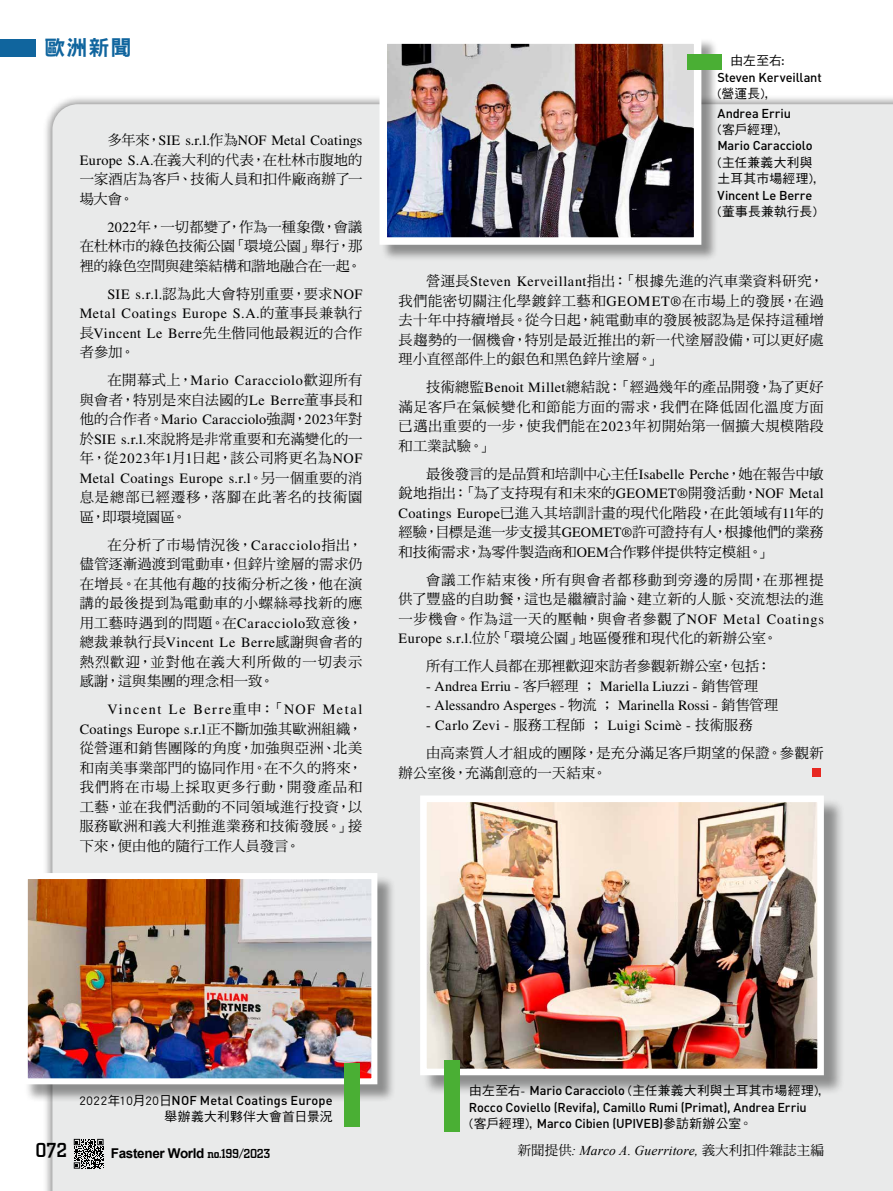
<style>
.page{position:relative;width:893px;height:1191px;background:#fff}
.page>*{position:absolute;margin:0;border:0;box-sizing:border-box;transform-origin:0 0}
.t1{font:21px "DF Hei Std W9";color:#10659e}
.t2{font:500 21px "City D";color:#000}
.t3{font:14.25px/19.5px "DF Ming Std W5";letter-spacing:.02em;color:#000;text-align:justify}
.t4{font:14.25px/19.5px "Times LT Std";letter-spacing:.03em;color:#000;text-align:justify}
.t5{font:14.25px/19.5px "DF Ming Std W5";letter-spacing:.06em;color:#000}
.t6{font:14.25px/19.5px "Times LT Std";letter-spacing:.095em;color:#000;text-align:right}
.t7{font:14.25px "Times LT Std";color:#000}
.t8{font:14.25px "Times LT Std";letter-spacing:.005em;color:#000}
.t9{font:14.25px "Times LT Std";letter-spacing:.01em;color:#000}
.t10{font:14.25px "Times LT Std";letter-spacing:.055em;color:#000}
.t11{font:14.25px "DF Ming Std W5";color:#000}
.t12{font:italic 13.5px "Times New Roman";letter-spacing:.01em;color:#000}
.t13{font:700 13.5px "Arial";letter-spacing:-.025em;color:#000}
.t14{font:500 12.75px/16.5px "DIN";letter-spacing:-.005em;color:#000}
.t15{font:12.75px/16.5px "DF Hei Std W5";letter-spacing:.02em;color:#000}
.t16{font:500 12.75px "DIN";letter-spacing:.015em;color:#000}
.s1{font-family:"DF Ming Std W5"}
.s2{font-family:"Times LT Std"}
.s3{font-family:"DF Hei Std W5";font-weight:400}
.s4{font-family:"City D";font-weight:500}
.s5{font-family:"DIN";font-weight:500}
.s6{font-family:"DF Ming Std W5";font-style:normal}
</style>
<div class="page">
<div style="left:52px;top:104px;width:841px;height:1087px;background:#e9eaea"></div>
<div style="left:0;top:40px;width:36px;height:17px;background:#10659e"></div>
<svg style="left:74px;top:1138px;width:30px;height:30px"></svg>
<div style="left:24px;top:875px;width:372px;height:227px;background:#000;opacity:.4"></div>
<img style="left:29px;top:880px;width:341px;height:197px">
<div style="left:22px;top:873px;width:355px;height:211px;border:6px solid #fff"></div>
<div style="left:422px;top:798px;width:423px;height:298px;background:#000;opacity:.4"></div>
<img style="left:428px;top:803px;width:388px;height:264px">
<div style="left:420px;top:795px;width:404px;height:280px;border:7px solid #fff"></div>
<div style="left:445px;top:1060px;width:15px;height:72px;background:#4aaf34"></div>
<div style="left:344px;top:1063px;width:15px;height:64px;background:#4aaf34"></div>
<div style="left:381px;top:38px;width:338px;height:224px;background:#000;opacity:.4"></div>
<img style="left:388px;top:45px;width:304px;height:191px">
<div style="left:379px;top:36px;width:322px;height:209px;border:8px solid #fff"></div>
<div style="left:688px;top:54px;width:34px;height:15px;background:#4aaf34"></div>
<div style="left:813px;top:768px;width:8px;height:8px;background:#e72821"></div>
<h1 class="t1" style="left:45px;top:36px;width:89px">歐洲新聞</h1>
<p class="t9" style="left:107px;top:132px;width:257px"><span class="s1">多年來，</span>SIE s.r.l.<span class="s1">作為</span>NOF Metal Coatings</p>
<p class="t3" style="left:80px;top:150px;width:284px"><span class="s2">Europe S.A.</span>在義大利的代表，在杜林市腹地的一家酒店為客戶、技術人員和扣件廠商辦了一場大會。</p>
<p class="t3" style="left:80px;top:217px;width:284px;text-indent:28px"><span class="s2">2022</span>年，一切都變了，作為一種象徵，會議在杜林市的綠色技術公園「環境公園」舉行，那裡的綠色空間與建築結構和諧地融合在一起。</p>
<p class="t4" style="left:80px;top:284px;width:284px;text-indent:28px">SIE s.r.l.<span class="s1">認為此大會特別重要，要求</span>NOF Metal Coatings Europe S.A.<span class="s1">的董事長兼執行長</span>Vincent Le Berre<span class="s1">先生偕同他最親近的合作</span></p>
<p class="t3" style="left:80px;top:342px;width:56px">者參加。</p>
<p class="t10" style="left:107px;top:372px;width:257px"><span class="s1">在開幕式上，</span>Mario Caracciolo<span class="s1">歡迎所有</span></p>
<p class="t3" style="left:80px;top:389px;width:284px">與會者，特別是來自法國的<span class="s2">Le Berre</span>董事長和</p>
<p class="t4" style="left:80px;top:409px;width:284px"><span class="s1">他的合作者。</span>Mario Caracciolo<span class="s1">強調，</span>2023<span class="s1">年對</span></p>
<p class="t3" style="left:80px;top:428px;width:284px">於<span class="s2">SIE s.r.l.</span>來說將是非常重要和充滿變化的一年，從<span class="s2">2023</span>年<span class="s2">1</span>月<span class="s2">1</span>日起，該公司將更名為<span class="s2">NOF</span></p>
<p class="t4" style="left:80px;top:468px;width:284px">Metal Coatings Europe s.r.l<span class="s1">。另一個重要的消</span></p>
<p class="t5" style="left:80px;top:487px;width:284px">息是總部已經遷移，落腳在此著名的技術園區，即環境園區。</p>
<p class="t3" style="left:80px;top:534px;width:284px;text-indent:28px">在分析了市場情況後，<span class="s2">Caracciolo</span>指出，儘管逐漸過渡到電動車，但鋅片塗層的需求仍在增長。在其他有趣的技術分析之後，他在演講的最後提到為電動車的小螺絲尋找新的應用工藝時遇到的問題。在<span class="s2">Caracciolo</span>致意後，</p>
<p class="t4" style="left:80px;top:632px;width:284px"><span class="s1">總裁兼執行長</span>Vincent Le Berre<span class="s1">感謝與會者的</span></p>
<p class="t5" style="left:80px;top:651px;width:284px">熱烈歡迎，並對他在義大利所做的一切表示感謝，這與集團的理念相一致。</p>
<p class="t6" style="left:80px;top:699px;width:284px">Vincent Le Berre<span class="s1">重申：「</span>NOF Metal<br>Coatings Europe s.r.l<span class="s1">正不斷加強其歐洲組織，</span></p>
<p class="t3" style="left:80px;top:738px;width:284px">從營運和銷售團隊的角度，加強與亞洲、北美和南美事業部門的協同作用。在不久的將來，我們將在市場上採取更多行動，開發產品和工藝，並在我們活動的不同領域進行投資，以服務歐洲和義大利推進業務和技術發展。」接下來，便由他的隨行工作人員發言。</p>
<p class="t15" style="left:730px;top:52px;width:55px">由左至右:</p>
<p class="t14" style="left:717px;top:69px;width:106px">Steven Kerveillant</p>
<p class="t15" style="left:718px;top:85px;width:52px">(營運長),</p>
<p class="t14" style="left:718px;top:105px;width:75px">Andrea Erriu</p>
<p class="t15" style="left:718px;top:121px;width:64px">(客戶經理),</p>
<p class="t14" style="left:717px;top:137px;width:97px">Mario Caracciolo</p>
<p class="t15" style="left:718px;top:154px;width:100px">(主任兼義大利與土耳其市場經理),</p>
<p class="t14" style="left:718px;top:186px;width:96px">Vincent Le Berre</p>
<p class="t15" style="left:718px;top:203px;width:101px">(董事長兼執行長)</p>
<p class="t3" style="left:399px;top:271px;width:427px;text-indent:28px">營運長<span class="s2">Steven Kerveillant</span>指出：「根據先進的汽車業資料研究，我們能密切關注化學鍍鋅工藝和<span class="s2">GEOMET®</span>在市場上的發展，在過去十年中持續增長。從今日起，純電動車的發展被認為是保持這種增長趨勢的一個機會，特別是最近推出的新一代塗層設備，可以更好處理小直徑部件上的銀色和黑色鋅片塗層。」</p>
<p class="t3" style="left:399px;top:377px;width:427px;text-indent:28px">技術總監<span class="s2">Benoit Millet</span>總結說：「經過幾年的產品開發，為了更好滿足客戶在氣候變化和節能方面的需求，我們在降低固化溫度方面已邁出重要的一步，使我們能在<span class="s2">2023</span>年初開始第一個擴大規模階段和工業試驗。」</p>
<p class="t3" style="left:399px;top:464px;width:427px;text-indent:28px">最後發言的是品質和培訓中心主任<span class="s2">Isabelle Perche</span>，她在報告中敏銳地指出：「為了支持現有和未來的<span class="s2">GEOMET®</span>開發活動，<span class="s2">NOF Metal Coatings Europe</span>已進入其培訓計畫的現代化階段，在此領域有<span class="s2">11</span>年的經驗，目標是進一步支援其<span class="s2">GEOMET®</span>許可證持有人，根據他們的業務和技術需求，為零件製造商和<span class="s2">OEM</span>合作夥伴提供特定模組。」</p>
<p class="t3" style="left:399px;top:570px;width:427px;text-indent:28px">會議工作結束後，所有與會者都移動到旁邊的房間，在那裡提供了豐盛的自助餐，這也是繼續討論、建立新的人脈、交流想法的進一步機會。作為這一天的壓軸，與會者參觀了<span class="s2">NOF Metal Coatings Europe s.r.l.</span>位於「環境公園」地區優雅和現代化的新辦公室。</p>
<p class="t11" style="left:426px;top:658px;width:346px">所有工作人員都在那裡歡迎來訪者參觀新辦公室，包括：</p>
<p class="t8" style="left:426px;top:678px;width:334px">- Andrea Erriu - <span class="s1">客戶經理；</span> Mariella Liuzzi - <span class="s1">銷售管理</span></p>
<p class="t7" style="left:426px;top:697px;width:354px">- Alessandro Asperges - <span class="s1">物流；</span> Marinella Rossi - <span class="s1">銷售管理</span></p>
<p class="t4" style="left:426px;top:715px;width:328px">- Carlo Zevi - <span class="s1">服務工程師；</span> Luigi Scimè - <span class="s1">技術服務</span></p>
<p class="t3" style="left:399px;top:743px;width:427px;text-indent:28px">由高素質人才組成的團隊，是充分滿足客戶期望的保證。參觀新辦公室後，充滿創意的一天結束。</p>
<p class="t16" style="left:79px;top:1092px;width:255px"><span class="s3">2022年10月20日</span>NOF Metal Coatings Europe</p>
<p class="t15" style="left:165px;top:1108px;width:170px">舉辦義大利夥伴大會首日景況</p>
<h1 class="t2" style="left:35px;top:1138px;width:33px">072</h1>
<p class="t13" style="left:111px;top:1144px;width:161px">Fastener World <span class="s4">no.199/2023</span></p>
<p class="t15" style="left:469px;top:1082px;width:353px">由左至右- <span class="s5">Mario Caracciolo</span> (主任兼義大利與土耳其市場經理),</p>
<p class="t14" style="left:469px;top:1098px;width:339px">Rocco Coviello (Revifa), Camillo Rumi (Primat), Andrea Erriu <span class="s3">(客戶經理),</span> Marco Cibien (UPIVEB)<span class="s3">參訪新辦公室。</span></p>
<p class="t12" style="left:518px;top:1141px;width:308px"><span class="s6">新聞提供</span>: Marco A. Guerritore, <span class="s6">義大利扣件雜誌主編</span></p>
</div>
